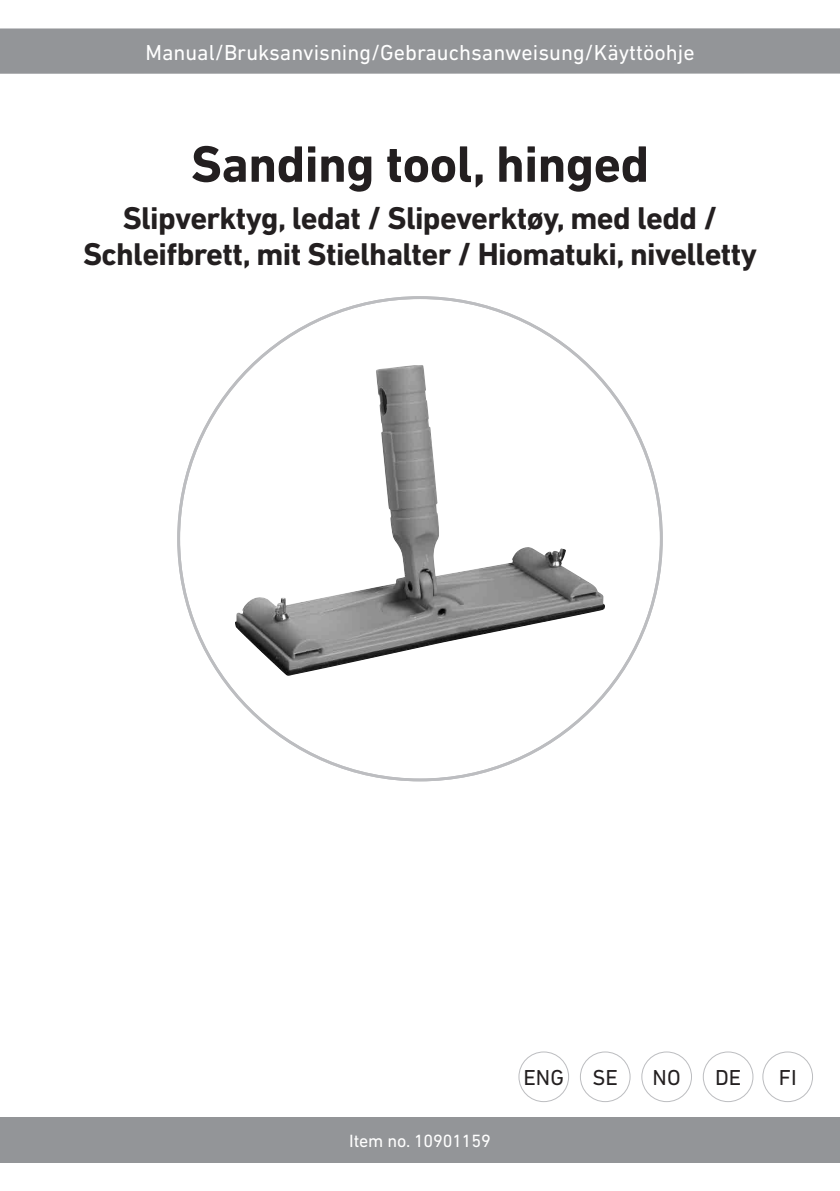
<style>
.page{position:relative;width:840px;height:1191px;background:#fff}
.page>*{position:absolute;margin:0;border:0;box-sizing:border-box;transform-origin:0 0}
.Omslag_Produkttyp_En{font:700 52px "DIN Next LT Pro";letter-spacing:-.01em;color:#231f20}
.Omslag_Produkttyp_Sv{font:700 32px/36px "DIN Next LT Pro";letter-spacing:-.02em;color:#231f20;text-align:center}
.t1{font:22px "DIN Next LT Pro";color:#fff}
.t2{font:22px "DIN Next LT Pro";color:#231f20}
.Omslag_Item_No__Vit{font:18px "DIN Next LT Pro";letter-spacing:-.01em;color:#fff}
</style>
<div class="page">
<div style="left:579px;top:1051px;width:51px;height:51px;border:1px solid #bcbdc0;border-radius:50%"></div>
<div style="left:518px;top:1051px;width:50px;height:51px;border:1px solid #bcbdc0;border-radius:50%"></div>
<div style="left:641px;top:1051px;width:50px;height:51px;border:1px solid #bcbdc0;border-radius:50%"></div>
<div style="left:762px;top:1051px;width:50px;height:51px;border:1px solid #bcbdc0;border-radius:50%"></div>
<div style="left:702px;top:1051px;width:51px;height:51px;border:1px solid #bcbdc0;border-radius:50%"></div>
<img style="left:235px;top:365px;width:369px;height:311px">
<div style="left:0;top:28px;width:839px;height:46px;background:#939598"></div>
<div style="left:0;top:1117px;width:839px;height:45px;background:#939598"></div>
<p class="t1" style="left:145px;top:39px;width:550px">Manual/Bruksanvisning/Gebrauchsanweisung/Käyttöohje</p>
<p class="Omslag_Produkttyp_En" style="left:191px;top:134px;width:459px">Sanding tool, hinged</p>
<p class="Omslag_Produkttyp_Sv" style="left:83px;top:200px;width:675px">Slipverktyg, ledat / Slipeverktøy, med ledd /<br>Schleifbrett, mit Stielhalter / Hiomatuki, nivelletty</p>
<p class="Omslag_Item_No__Vit" style="left:349px;top:1130px;width:143px">Item no. 10901159</p>
<p class="t2" style="left:523px;top:1064px;width:42px">ENG</p>
<p class="t2" style="left:592px;top:1064px;width:27px">SE</p>
<p class="t2" style="left:652px;top:1064px;width:30px">NO</p>
<p class="t2" style="left:714px;top:1064px;width:28px">DE</p>
<p class="t2" style="left:778px;top:1064px;width:19px">FI</p>
</div>
